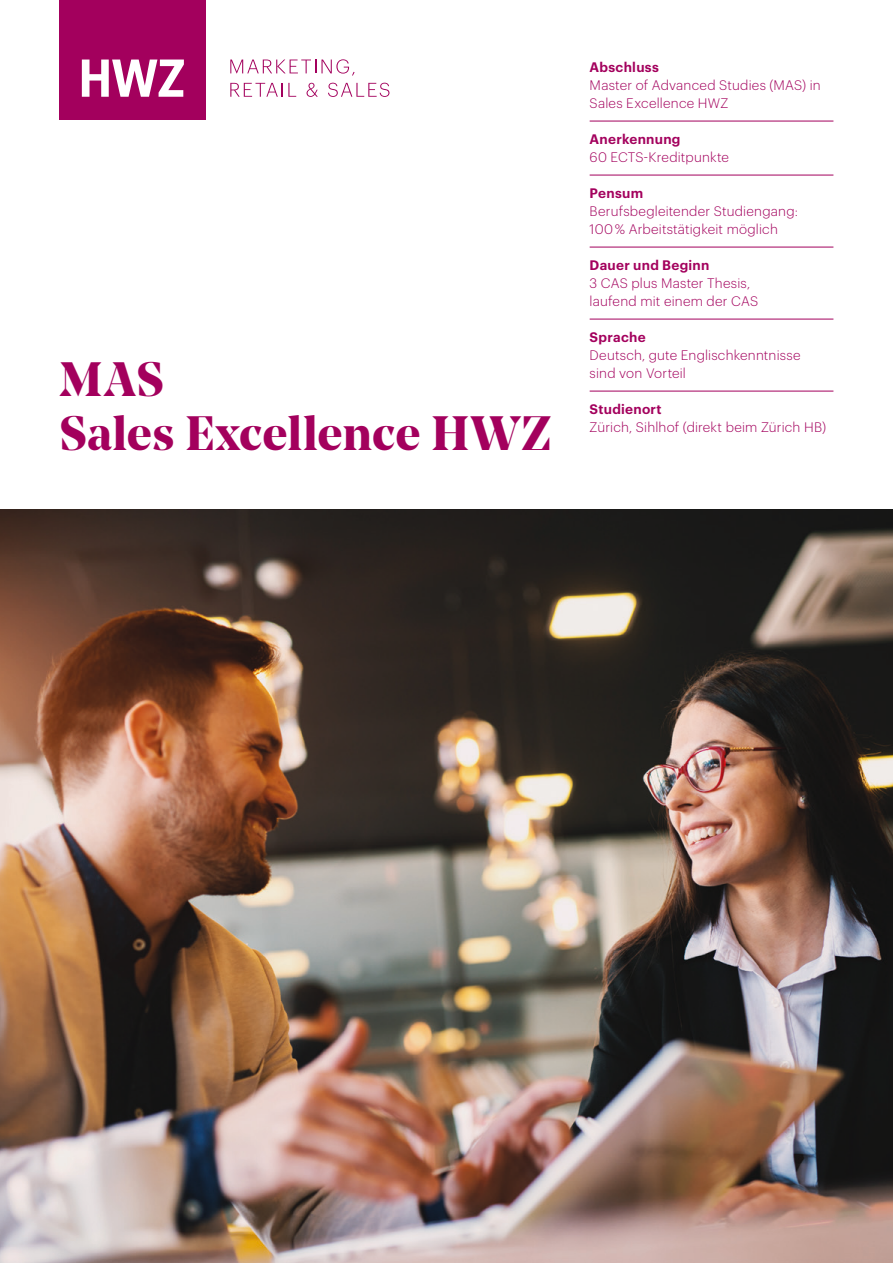
<style>
.page{position:relative;width:893px;height:1263px;background:#fff}
.page>*{position:absolute;margin:0;border:0;box-sizing:border-box;transform-origin:0 0}
._1_Haupttitel{font:700 48px/54px "Noe Display";letter-spacing:.015em;color:#a3005d}
._3_Infobox{font:300 13.5px/18px "Graphik";letter-spacing:.015em;color:#a3005d}
._3_Infobox-2{font:600 13.5px "Graphik";letter-spacing:.02em;color:#a3005d}
</style>
<div class="page">
<div style="left:60px;top:0;width:146px;height:119px;background:#a3005d"></div>
<svg style="left:230px;top:59px;width:125px;height:17px"></svg>
<svg style="left:230px;top:83px;width:66px;height:14px"></svg>
<svg style="left:307px;top:83px;width:11px;height:14px"></svg>
<svg style="left:328px;top:83px;width:61px;height:14px"></svg>
<svg style="left:82px;top:60px;width:102px;height:37px"></svg>
<hr style="left:590px;top:121px;width:243px;height:1px;background:#a3005d">
<hr style="left:590px;top:175px;width:243px;height:1px;background:#a3005d">
<hr style="left:590px;top:247px;width:243px;height:1px;background:#a3005d">
<hr style="left:590px;top:319px;width:243px;height:1px;background:#a3005d">
<hr style="left:590px;top:391px;width:243px;height:1px;background:#a3005d">
<img style="left:0;top:509px;width:893px;height:754px">
<p class="_1_Haupttitel" style="left:60px;top:351px;width:493px">MAS<br>Sales Excellence HWZ</p>
<p class="_3_Infobox-2" style="left:590px;top:56px;width:71px">Abschluss</p>
<p class="_3_Infobox" style="left:590px;top:75px;width:233px">Master of Advanced Studies (MAS) in</p>
<p class="_3_Infobox" style="left:590px;top:93px;width:140px">Sales Excellence HWZ</p>
<p class="_3_Infobox-2" style="left:590px;top:128px;width:92px">Anerkennung</p>
<p class="_3_Infobox" style="left:590px;top:147px;width:141px">60 ECTS-Kreditpunkte</p>
<p class="_3_Infobox-2" style="left:590px;top:182px;width:55px">Pensum</p>
<p class="_3_Infobox" style="left:590px;top:201px;width:210px">Berufsbegleitender Studiengang:</p>
<p class="_3_Infobox" style="left:590px;top:219px;width:190px">100 % Arbeitstätigkeit möglich</p>
<p class="_3_Infobox-2" style="left:590px;top:254px;width:121px">Dauer und Beginn</p>
<p class="_3_Infobox" style="left:590px;top:273px;width:170px">3 CAS plus Master Thesis, laufend mit einem der CAS</p>
<p class="_3_Infobox-2" style="left:590px;top:326px;width:58px">Sprache</p>
<p class="_3_Infobox" style="left:590px;top:345px;width:212px">Deutsch, gute Englischkenntnisse sind von Vorteil</p>
<p class="_3_Infobox-2" style="left:590px;top:398px;width:73px">Studienort</p>
<p class="_3_Infobox" style="left:590px;top:417px;width:238px">Zürich, Sihlhof (direkt beim Zürich HB)</p>
</div>
